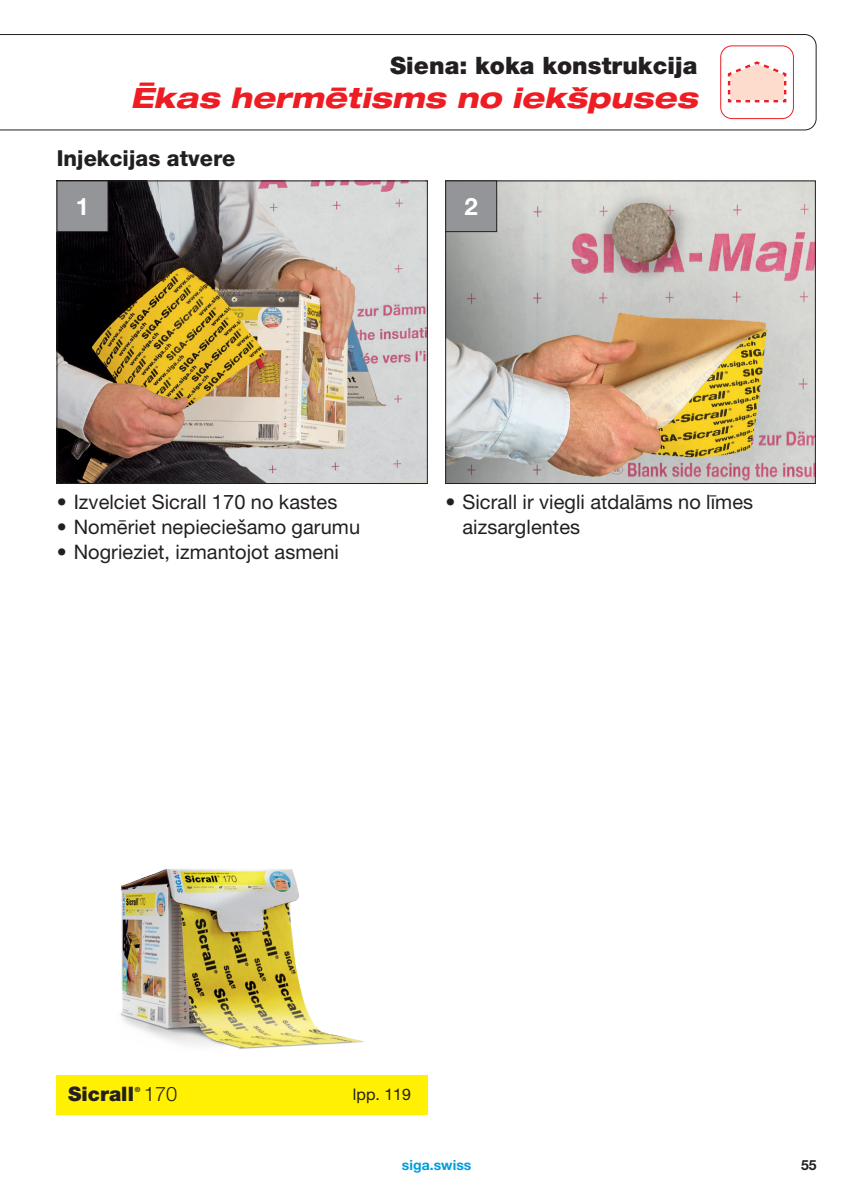
<style>
.page{position:relative;width:862px;height:1191px;background:#fff}
.page>*{position:absolute;margin:0;border:0;box-sizing:border-box;transform-origin:0 0}
.t1{font:italic 800 expanded 28px "Helvetica Neue LT Pro";letter-spacing:.005em;color:#ee1d23}
.t2{font:900 24px "Helvetica Neue LT Pro";letter-spacing:.005em;color:#231f20}
.t3{font:700 24px "Helvetica Neue LT Pro";color:#fff}
.t4{font:800 22px "Helvetica Neue LT Pro";letter-spacing:.005em;color:#231f20}
.t5{font:20px/25.2px "Helvetica Neue LT Pro";letter-spacing:.005em;color:#231f20}
.t6{font:900 20px "Helvetica Neue LT Pro";letter-spacing:.005em;color:#231f20}
.t7{font:300 20px "Helvetica Neue LT Pro";color:#231f20}
.t8{font:16px "Helvetica Neue LT Pro";letter-spacing:.005em;color:#231f20}
.t9{font:700 14px "Helvetica Neue LT Pro";letter-spacing:.005em;color:#009cdb}
.t10{font:700 14px "Helvetica Neue LT Pro";color:#231f20}
.t11{font:700 7px "Helvetica Neue LT Pro";color:#231f20}
</style>
<div class="page">
<svg style="left:0;top:34px;width:816px;height:96px"></svg>
<svg style="left:726px;top:60px;width:61px;height:44px"></svg>
<div style="left:720px;top:45px;width:74px;height:74px;border:1px solid #ee1d23;border-radius:11px"></div>
<div style="left:57px;top:1074px;width:371px;height:40px;background:#fff101"></div>
<img style="left:120px;top:868px;width:244px;height:181px">
<img style="left:59px;top:183px;width:366px;height:299px">
<div style="left:57px;top:181px;width:370px;height:303px;border:1px solid #231f20"></div>
<div style="left:57px;top:181px;width:51px;height:51px;background:#939598"></div>
<div style="left:57px;top:181px;width:51px;height:51px;border:1px solid #231f20"></div>
<img style="left:447px;top:183px;width:366px;height:299px">
<div style="left:445px;top:181px;width:370px;height:303px;border:1px solid #231f20"></div>
<div style="left:446px;top:181px;width:51px;height:51px;background:#939598"></div>
<div style="left:445px;top:181px;width:52px;height:51px;border:1px solid #231f20"></div>
<p class="t2" style="left:390px;top:51px;width:309px">Siena: koka konstrukcija</p>
<h1 class="t1" style="left:131px;top:80px;width:568px">Ēkas hermētisms no iekšpuses</h1>
<p class="t4" style="left:57px;top:145px;width:180px">Injekcijas atvere</p>
<p class="t3" style="left:76px;top:191px;width:15px">1</p>
<p class="t3" style="left:464px;top:191px;width:15px">2</p>
<p class="t5" style="left:57px;top:489px;width:282px">• Izvelciet Sicrall 170 no kastes</p>
<p class="t5" style="left:57px;top:514px;width:305px">• Nomēriet nepieciešamo garumu</p>
<p class="t5" style="left:57px;top:539px;width:284px">• Nogrieziet, izmantojot asmeni</p>
<p class="t5" style="left:462px;top:489px;width:292px;text-indent:-17px">• Sicrall ir viegli atdalāms no līmes aizsarglentes</p>
<p class="t6" style="left:68px;top:1081px;width:67px">Sicrall</p>
<p class="t11" style="left:135px;top:1085px;width:7px">®</p>
<p class="t7" style="left:144px;top:1081px;width:35px">170</p>
<p class="t8" style="left:353px;top:1085px;width:60px">lpp. 119</p>
<p class="t9" style="left:402px;top:1156px;width:71px">siga.swiss</p>
<p class="t10" style="left:801px;top:1156px;width:17px">55</p>
</div>
